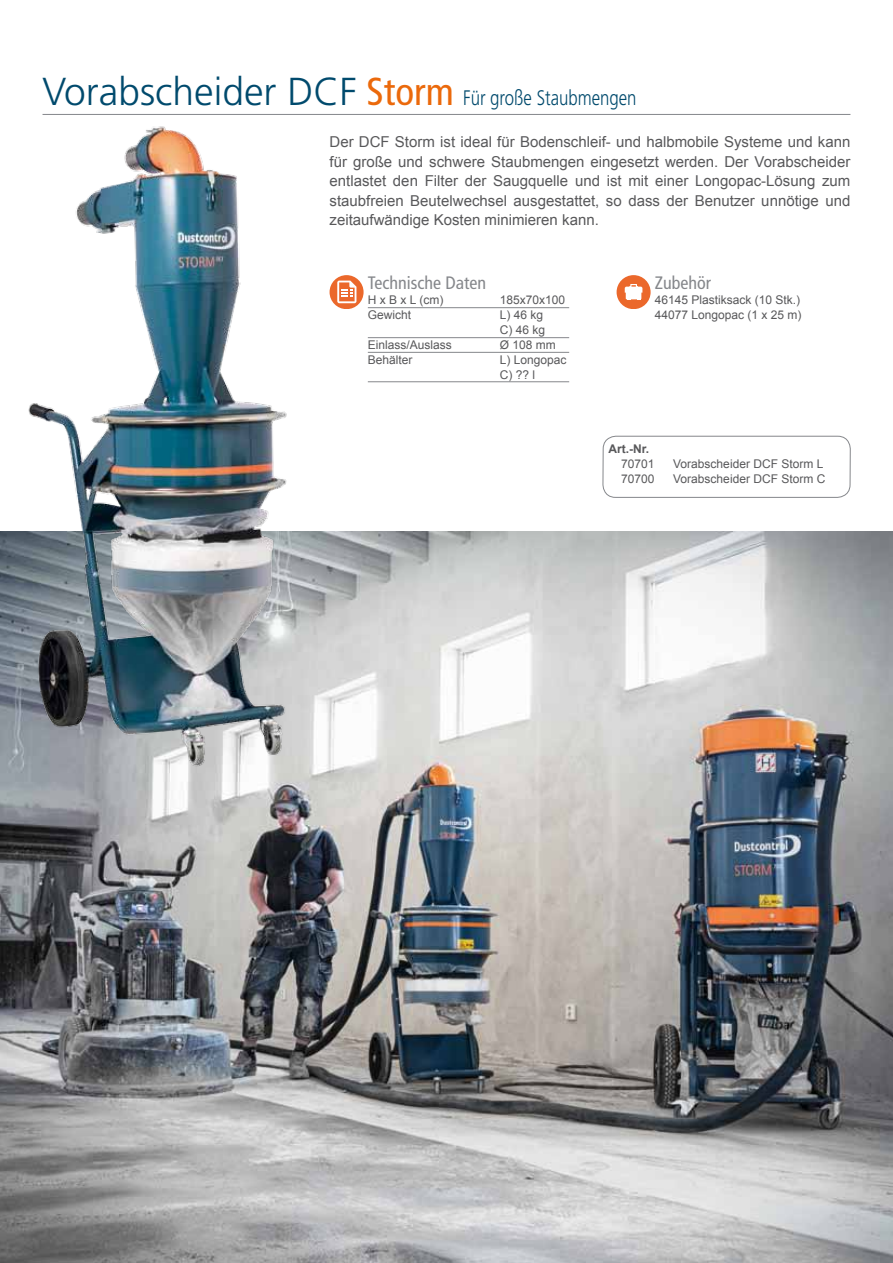
<style>
.page{position:relative;width:893px;height:1263px;background:#fff}
.page>*{position:absolute;margin:0;border:0;box-sizing:border-box;transform-origin:0 0}
.t1{font:300 21px "Frutiger";color:#004a6d;scale:.8 1}
.t2{font:condensed 18px "Frutiger";color:#85878b}
.t3{font:15px/19.5px "Arial";color:#58585a;text-align:justify}
.t4{font:12px/15px "Arial";color:#58585a}
.t5{font:700 12px "Arial";color:#58585a}
.s1{font-size:39px}
.s2{font-weight:400;font-stretch:condensed;font-size:39px;color:#eb690b}
</style>
<div class="page">
<img style="left:0;top:531px;width:893px;height:732px">
<hr style="left:43px;top:114px;width:807px;height:1px;background:#85878b">
<div style="left:617px;top:275px;width:34px;height:34px;background:#eb682b;border-radius:50%"></div>
<svg style="left:625px;top:284px;width:17px;height:16px"></svg>
<div style="left:603px;top:436px;width:247px;height:62px;border:1px solid #85878b;border-radius:13px"></div>
<svg style="left:330px;top:275px;width:34px;height:34px"></svg>
<svg style="left:337px;top:281px;width:19px;height:22px"></svg>
<hr style="left:368px;top:307px;width:201px;height:1px;background:#85878b">
<hr style="left:368px;top:337px;width:201px;height:1px;background:#85878b">
<hr style="left:368px;top:352px;width:201px;height:1px;background:#85878b">
<hr style="left:368px;top:381px;width:201px;height:1px;background:#85878b">
<img style="left:0;top:114px;width:330px;height:685px">
<h1 class="t1" style="left:43px;top:86px;width:744px"><span class="s1">Vorabscheider DCF</span> <span class="s2">Storm</span> Für große Staubmengen</h1>
<p class="t3" style="left:330px;top:132px;width:522px">Der DCF Storm ist ideal für Bodenschleif- und halbmobile Systeme und kann für große und schwere Staubmengen eingesetzt werden. Der Vorabscheider entlastet den Filter der Saugquelle und ist mit einer Longopac-Lösung zum staubfreien Beutelwechsel ausgestattet, so dass der Benutzer unnötige und zeitaufwändige Kosten minimieren kann.</p>
<p class="t2" style="left:368px;top:272px;width:120px">Technische Daten</p>
<p class="t4" style="left:368px;top:292px;width:77px">H x B x L (cm)</p>
<p class="t4" style="left:500px;top:292px;width:67px">185x70x100</p>
<p class="t4" style="left:368px;top:307px;width:45px">Gewicht</p>
<p class="t4" style="left:500px;top:307px;width:47px">L) 46 kg<br>C) 46 kg</p>
<p class="t4" style="left:368px;top:337px;width:86px">Einlass/Auslass</p>
<p class="t4" style="left:500px;top:337px;width:58px">Ø 108 mm</p>
<p class="t4" style="left:368px;top:352px;width:46px">Behälter</p>
<p class="t4" style="left:500px;top:352px;width:68px">L) Longopac<br>C) ?? l</p>
<p class="t2" style="left:655px;top:272px;width:58px">Zubehör</p>
<p class="t4" style="left:655px;top:292px;width:148px">46145 Plastiksack (10 Stk.)<br>44077 Longopac (1 x 25 m)</p>
<p class="t5" style="left:608px;top:441px;width:42px">Art.-Nr.</p>
<p class="t4" style="left:621px;top:456px;width:35px">70701</p>
<p class="t4" style="left:673px;top:456px;width:152px">Vorabscheider DCF Storm L</p>
<p class="t4" style="left:621px;top:471px;width:35px">70700</p>
<p class="t4" style="left:673px;top:471px;width:154px">Vorabscheider DCF Storm C</p>
</div>
